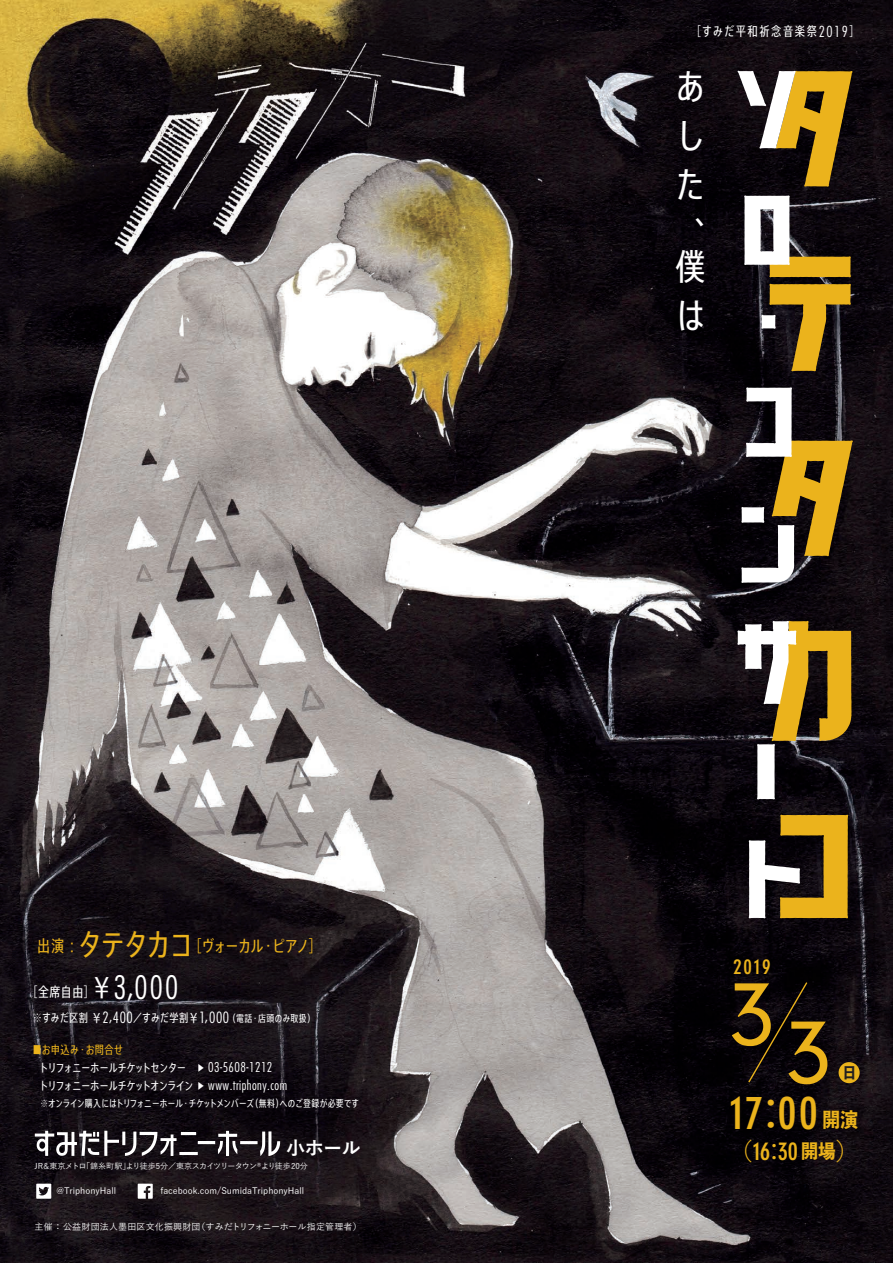
<style>
.page{position:relative;width:893px;height:1263px;background:#fff}
.page>*{position:absolute;margin:0;border:0;box-sizing:border-box;transform-origin:0 0}
.t1{font:300 84.45px "DIN Neuzeit Grotesk Std";color:#ebb31c}
.t2{font:700 condensed 45.6px "DIN Neuzeit Grotesk Std";color:#ebb31c}
.t3{font:35.7px/49.3px "Axis Cond Joyo Regular 90 pv RKSJ H";color:#fff;text-align:justify;scale:1.05 1}
.t4{font:700 condensed 24.75px "DIN Neuzeit Grotesk Std";color:#ebb31c}
.t5{font:700 condensed 20.55px "DIN Neuzeit Grotesk Std";color:#ebb31c}
.t6{font:19.65px "P Bunkyu Md Go Std N EB 90 pv RKSJ H";color:#ebb31c;scale:.9 1}
.t7{font:19.2px "Yu Go Bold 90 pv RKSJ H";color:#fff}
.t8{font:16.35px "Axis Cond Joyo Regular 90 pv RKSJ H";letter-spacing:-.01em;color:#ebb31c}
.t9{font:14.85px "P Bunkyu Md Go Std N EB 90 pv RKSJ H";color:#231f20;scale:.9 1}
.t10{font:13.65px "Axis Cond Joyo Regular 90 pv RKSJ H";color:#fff}
.t11{font:12.9px "Axis Cond Joyo Regular 90 pv RKSJ H";letter-spacing:.12em;color:#fff}
.t12{font:11.55px/18.1px "Axis Cond Joyo Regular 90 pv RKSJ H";letter-spacing:.015em;color:#fff}
.t13{font:9.9px "Axis Cond Joyo Regular 90 pv RKSJ H";letter-spacing:.015em;color:#fff}
.t14{font:9px "Yu Go Medium 90 pv RKSJ H";letter-spacing:.02em;color:#fff}
.t15{font:8.85px "Yu Go Medium 90 pv RKSJ H";color:#fff}
.t16{font:7.95px "Yu Go Medium 90 pv RKSJ H";letter-spacing:-.05em;color:#fff}
.s1{font-size:30.75px}
.s2{font-size:27.45px}
.s3{font-family:"Futura Std";font-weight:300;font-stretch:condensed;font-size:31.5px}
.s4{font-size:13.2px}
.s5{font-family:"Futura Std";font-weight:300;font-stretch:condensed;font-size:15.15px}
.s6{font-size:9.9px}
.s7{color:#ebb31c}
.s8{font-family:"Koz Go Pr 6 N Regular 90 pv RKSJ H";font-size:8.25px}
.s9{font-family:"Futura Std";font-weight:300;font-stretch:condensed;font-size:13.2px}
.s10{font-family:"Futura Std";font-weight:300;font-stretch:condensed;font-size:14.85px}
.s11{font-family:"Koz Go Pr 6 N Regular 90 pv RKSJ H";font-weight:400;font-stretch:normal}
.s12{font-family:"P Bunkyu Md Go Std N EB 90 pv RKSJ H";font-weight:400;font-stretch:normal;font-size:23.7px}
.s13{font-family:"P Bunkyu Md Go Std N EB 90 pv RKSJ H";font-weight:400;font-stretch:normal;font-size:18.9px}
</style>
<div class="page">
<img style="left:0;top:0;width:893px;height:1263px">
<svg style="left:138px;top:1184px;width:15px;height:15px"></svg>
<svg style="left:36px;top:1184px;width:15px;height:15px"></svg>
<svg style="left:35px;top:1131px;width:245px;height:25px"></svg>
<div style="left:839px;top:1062px;width:21px;height:21px;background:#ebb31c;border-radius:50%"></div>
<svg style="left:747px;top:981px;width:62px;height:103px;background:#0d080a"></svg>
<svg style="left:737px;top:70px;width:116px;height:117px;background:#7a6431"></svg>
<svg style="left:744px;top:195px;width:107px;height:177px;background:#6b5b39"></svg>
<svg style="left:741px;top:387px;width:112px;height:196px"></svg>
<svg style="left:737px;top:620px;width:114px;height:180px"></svg>
<svg style="left:748px;top:814px;width:100px;height:105px"></svg>
<h3 class="t8" style="left:37px;top:940px;width:285px">出演：<span class="s1">タテタカコ</span>［ヴォーカル・ピアノ］</h3>
<p class="t10" style="left:27px;top:987px;width:153px">［全席自由］<span class="s2">￥</span><span class="s3">3,000</span></p>
<p class="t12" style="left:33px;top:1010px;width:283px">※すみだ区割<span class="s4">￥</span><span class="s5">2,400</span>／すみだ学割<span class="s4">￥</span><span class="s5">1,000</span> <span class="s6">（電話・店頭のみ取扱）</span></p>
<p class="t12" style="left:32px;top:1042px;width:257px"><span class="s7">■お申込み・お問合せ<br></span>　トリフォニーホールチケットセンター <span class="s8">▶</span> <span class="s9">03-5608-1212<br></span>　トリフォニーホールチケットオンライン <span class="s8">▶</span> <span class="s9">www.triphony.com</span></p>
<p class="t13" style="left:33px;top:1099px;width:328px">　※オンライン購入にはトリフォニーホール・チケットメンバーズ（無料）へのご登録が必要です</p>
<h3 class="t7" style="left:286px;top:1140px;width:76px">小ホール</h3>
<p class="t16" style="left:35px;top:1163px;width:275px">JR＆東京メトロ「錦糸町駅」より徒歩5分／東京スカイツリータウン®より徒歩20分</p>
<p class="t15" style="left:56px;top:1187px;width:61px">@TriphonyHall</p>
<p class="t15" style="left:160px;top:1187px;width:145px">facebook.com/SumidaTriphonyHall</p>
<p class="t14" style="left:35px;top:1223px;width:329px">主催 ： 公益財団法人墨田区文化振興財団（すみだトリフォニーホール指定管理者）</p>
<p class="t11" style="left:691px;top:27px;width:170px">［すみだ平和祈念音楽祭<span class="s10">2019</span>］</p>
<h3 class="t3" style="left:676px;top:67px;width:28px">あした、</h3>
<h3 class="t3" style="left:675px;top:247px;width:29px">僕は</h3>
<h3 class="t5" style="left:733px;top:955px;width:39px">2019</h3>
<h1 class="t1" style="left:731px;top:967px;width:45px">3</h1>
<h1 class="t1" style="left:787px;top:1005px;width:45px">3</h1>
<p class="t9" style="left:843px;top:1067px;width:16px">日</p>
<h2 class="t2" style="left:730px;top:1086px;width:89px">17<span class="s11">：</span>00</h2>
<h3 class="t4" style="left:731px;top:1137px;width:127px"><span class="s12">（</span>16<span class="s11">：</span>30<span class="s13">開場</span><span class="s12">）</span></h3>
<h3 class="t6" style="left:822px;top:1112px;width:41px">開演</h3>
</div>
